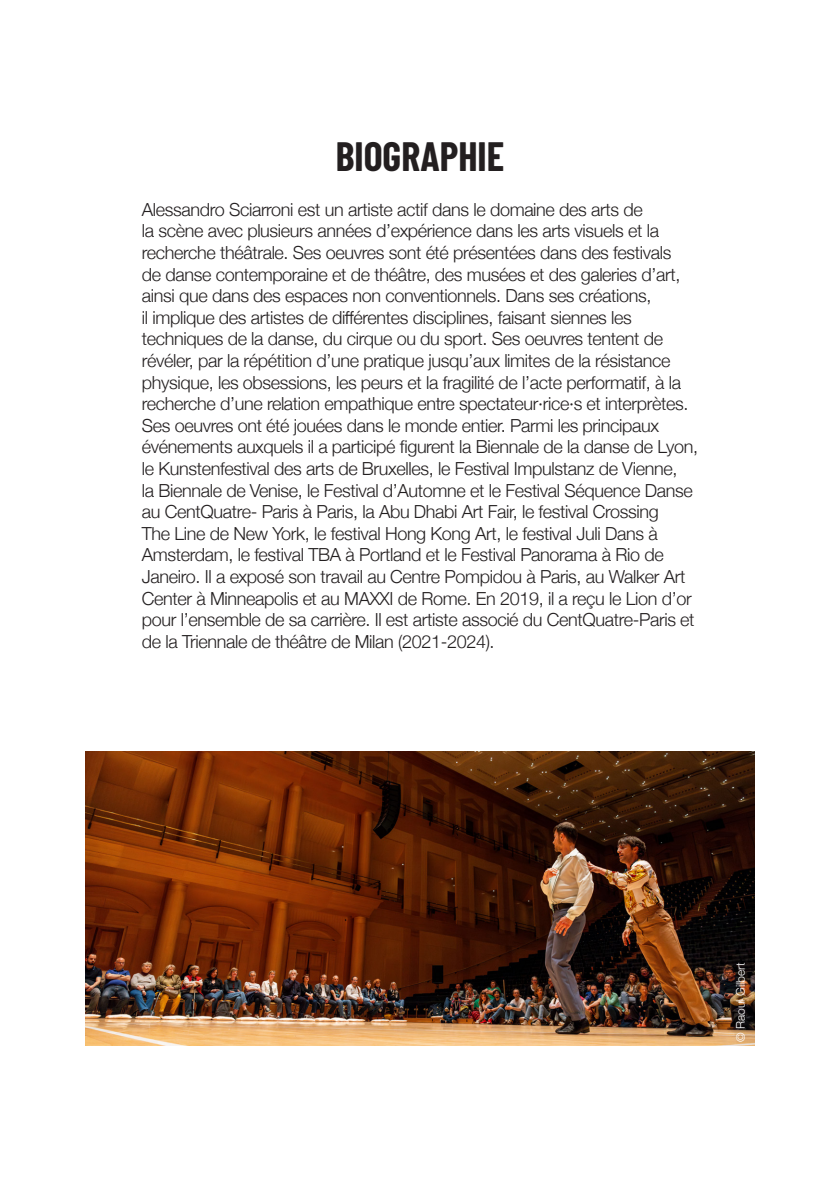
<style>
.page{position:relative;width:840px;height:1191px;background:#fff}
.page>*{position:absolute;margin:0;border:0;box-sizing:border-box;transform-origin:0 0}
.sous-partie{font:700 40px "Barlow Condensed";color:#231f20}
.petit_texte{font:300 18px/21.6px "Helvetica Neue";letter-spacing:-.02em;color:#231f20}
.t1{font:300 12px "Helvetica Neue";color:#fff}
</style>
<div class="page">
<img style="left:85px;top:752px;width:669px;height:294px">
<p class="sous-partie" style="left:335px;top:129px;width:170px">BIOGRAPHIE</p>
<p class="petit_texte" style="left:142px;top:197px;width:557px">Alessandro Sciarroni est un artiste actif dans le domaine des arts de<br>la scène avec plusieurs années d’expérience dans les arts visuels et la recherche théâtrale. Ses oeuvres sont été présentées dans des festivals<br>de danse contemporaine et de théâtre, des musées et des galeries d’art, ainsi que dans des espaces non conventionnels. Dans ses créations,<br>il implique des artistes de différentes disciplines, faisant siennes les techniques de la danse, du cirque ou du sport. Ses oeuvres tentent de révéler, par la répétition d’une pratique jusqu’aux limites de la résistance physique, les obsessions, les peurs et la fragilité de l’acte performatif, à la recherche d’une relation empathique entre spectateur·rice·s et interprètes.<br>Ses oeuvres ont été jouées dans le monde entier. Parmi les principaux événements auxquels il a participé figurent la Biennale de la danse de Lyon, le Kunstenfestival des arts de Bruxelles, le Festival Impulstanz de Vienne,<br>la Biennale de Venise, le Festival d’Automne et le Festival Séquence Danse au CentQuatre- Paris à Paris, la Abu Dhabi Art Fair, le festival Crossing<br>The Line de New York, le festival Hong Kong Art, le festival Juli Dans à Amsterdam, le festival TBA à Portland et le Festival Panorama à Rio de Janeiro. Il a exposé son travail au Centre Pompidou à Paris, au Walker Art Center à Minneapolis et au MAXXI de Rome. En 2019, il a reçu le Lion d’or pour l’ensemble de sa carrière. Il est artiste associé du CentQuatre-Paris et de la Triennale de théâtre de Milan (2021-2024).</p>
<p class="t1" style="left:730px;top:1042px;width:81px;rotate:-90deg">© Raoul Gilbert</p>
</div>
